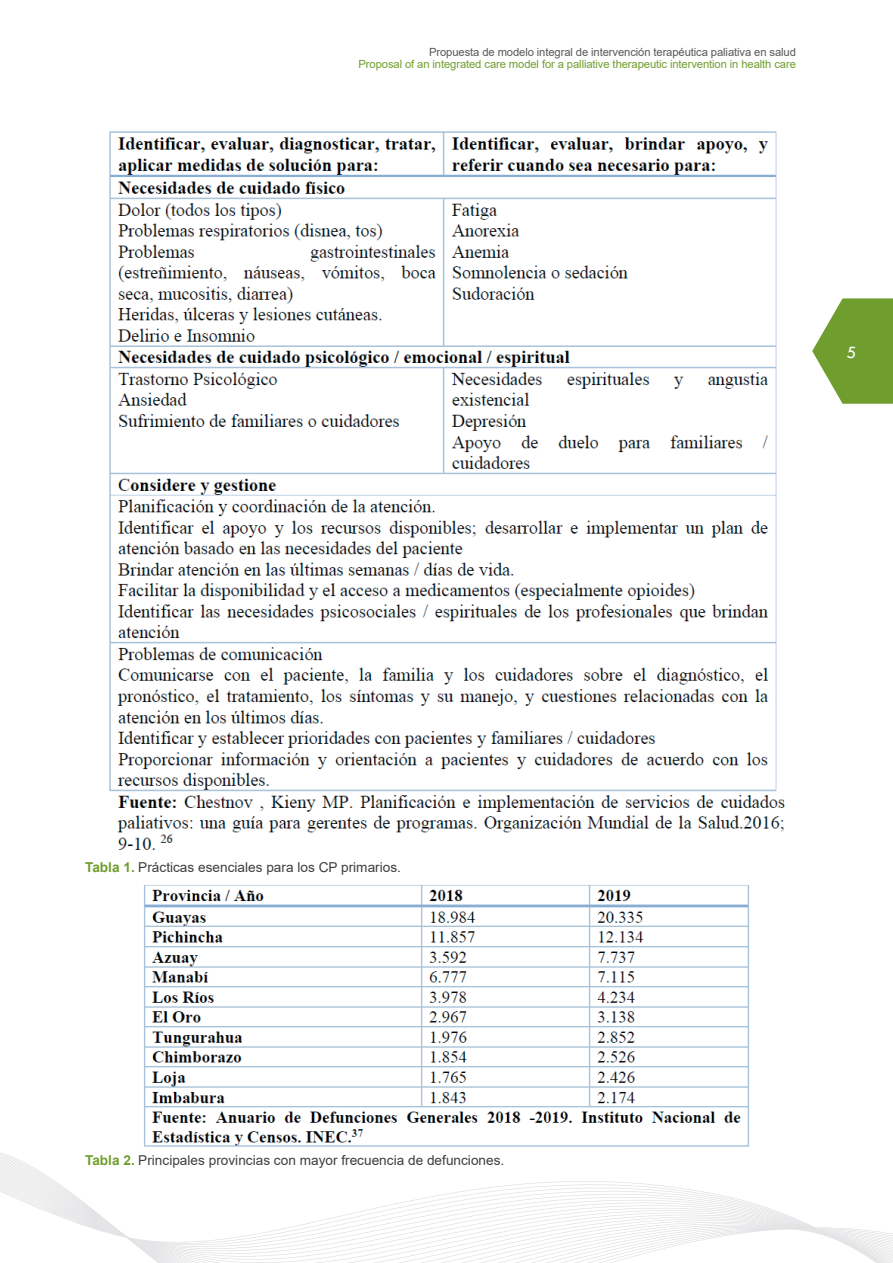
<style>
.page{position:relative;width:893px;height:1263px;background:#fff}
.page>*{position:absolute;margin:0;border:0;box-sizing:border-box;transform-origin:0 0}
.t1{font:18px "Tw Cen";color:#fff}
.t2{font:13.65px "Arial";color:#3e3e3f}
.t3{font:11.25px "Arial";letter-spacing:-.01em;color:#709e2e}
.t4{font:11.25px "Arial";letter-spacing:-.01em;color:#57585a}
.s1{font-weight:700;color:#709e2e}
</style>
<div class="page">
<svg style="left:812px;top:298px;width:81px;height:106px"></svg>
<svg style="left:0;top:1167px;width:893px;height:96px"></svg>
<img style="left:109px;top:131px;width:676px;height:719px">
<img style="left:144px;top:885px;width:605px;height:262px">
<p class="t4" style="left:429px;top:44px;width:368px">Propuesta de modelo integral de intervención terapéutica paliativa en salud</p>
<p class="t3" style="left:359px;top:56px;width:439px">Proposal of an integrated care model for a palliative therapeutic intervention in health care</p>
<h1 class="t1" style="left:846px;top:341px;width:11px">5</h1>
<p class="t2" style="left:85px;top:858px;width:317px"><span class="s1">Tabla 1.</span> Prácticas esenciales para los CP primarios.</p>
<p class="t2" style="left:85px;top:1151px;width:421px"><span class="s1">Tabla 2.</span> Principales provincias con mayor frecuencia de defunciones.</p>
</div>
